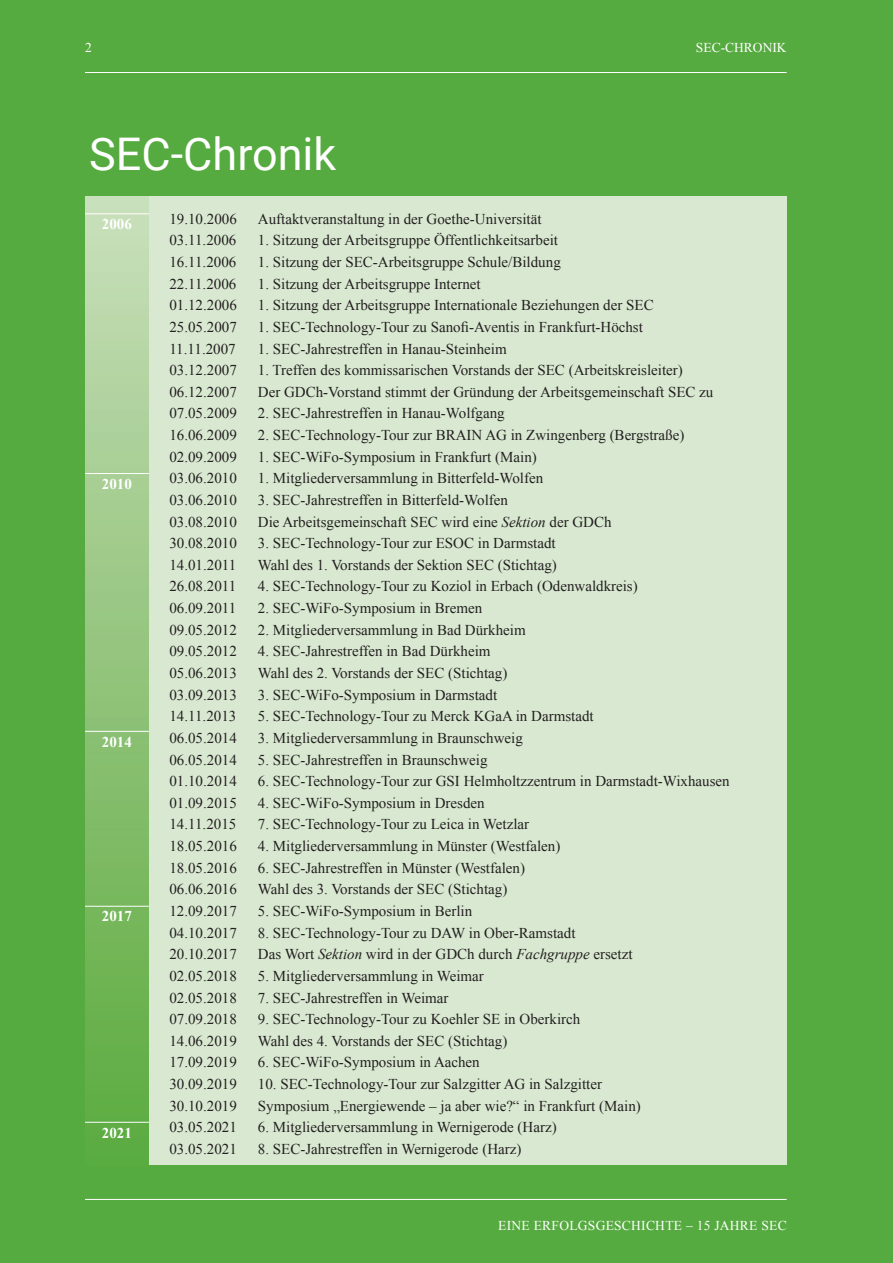
<style>
.page{position:relative;width:893px;height:1263px;background:#56ab40}
.page>*{position:absolute;margin:0;border:0;box-sizing:border-box;transform-origin:0 0}
.t1{font:45px "Roboto";color:#fff}
.t2{font:15px "Times New Roman";color:#231f20}
.t3{font:700 15px "Times New Roman";color:#fff}
.t4{font:13.5px "Times New Roman";letter-spacing:.02em;color:#fff}
.t5{font:13.5px "Times New Roman";color:#fff}
.s1{font-style:italic}
</style>
<div class="page">
<div style="left:85px;top:196px;width:702px;height:969px;background:#d9e9d1"></div>
<div style="left:85px;top:196px;width:64px;height:969px;background:linear-gradient(to bottom,#c9debb,#59aa3c)"></div>
<hr style="left:85px;top:213px;width:64px;height:1px;background:#fff">
<hr style="left:85px;top:473px;width:64px;height:1px;background:#fff">
<hr style="left:85px;top:731px;width:64px;height:1px;background:#fff">
<hr style="left:85px;top:906px;width:64px;height:1px;background:#fff">
<hr style="left:85px;top:1122px;width:64px;height:1px;background:#fff">
<hr style="left:85px;top:1199px;width:702px;height:1px;background:#fff">
<hr style="left:85px;top:72px;width:702px;height:1px;background:#fff">
<p class="t4" style="left:85px;top:38px;width:8px">2</p>
<p class="t5" style="left:696px;top:38px;width:92px">SEC-CHRONIK</p>
<h1 class="t1" style="left:89px;top:123px;width:249px">SEC-Chronik</h1>
<p class="t3" style="left:102px;top:215px;width:31px">2006</p>
<p class="t3" style="left:102px;top:475px;width:31px">2010</p>
<p class="t3" style="left:102px;top:733px;width:31px">2014</p>
<p class="t3" style="left:102px;top:908px;width:31px">2017</p>
<p class="t3" style="left:102px;top:1124px;width:31px">2021</p>
<p class="t2" style="left:169px;top:209px;width:69px">19.10.2006</p>
<p class="t2" style="left:258px;top:209px;width:285px">Auftaktveranstaltung in der Goethe-Universität</p>
<p class="t2" style="left:169px;top:230px;width:68px">03.11.2006</p>
<p class="t2" style="left:258px;top:230px;width:302px">1. Sitzung der Arbeitsgruppe Öffentlichkeitsarbeit</p>
<p class="t2" style="left:169px;top:252px;width:68px">16.11.2006</p>
<p class="t2" style="left:258px;top:252px;width:304px">1. Sitzung der SEC-Arbeitsgruppe Schule/Bildung</p>
<p class="t2" style="left:169px;top:273px;width:68px">22.11.2006</p>
<p class="t2" style="left:258px;top:273px;width:224px">1. Sitzung der Arbeitsgruppe Internet</p>
<p class="t2" style="left:169px;top:295px;width:69px">01.12.2006</p>
<p class="t2" style="left:258px;top:295px;width:397px">1. Sitzung der Arbeitsgruppe Internationale Beziehungen der SEC</p>
<p class="t2" style="left:169px;top:317px;width:69px">25.05.2007</p>
<p class="t2" style="left:258px;top:317px;width:387px">1. SEC-Technology-Tour zu Sanofi-Aventis in Frankfurt-Höchst</p>
<p class="t2" style="left:169px;top:338px;width:68px">11.11.2007</p>
<p class="t2" style="left:258px;top:338px;width:250px">1. SEC-Jahrestreffen in Hanau-Steinheim</p>
<p class="t2" style="left:169px;top:360px;width:69px">03.12.2007</p>
<p class="t2" style="left:258px;top:360px;width:426px">1. Treffen des kommissarischen Vorstands der SEC (Arbeitskreisleiter)</p>
<p class="t2" style="left:169px;top:382px;width:69px">06.12.2007</p>
<p class="t2" style="left:258px;top:382px;width:457px">Der GDCh-Vorstand stimmt der Gründung der Arbeitsgemeinschaft SEC zu</p>
<p class="t2" style="left:169px;top:403px;width:69px">07.05.2009</p>
<p class="t2" style="left:258px;top:403px;width:248px">2. SEC-Jahrestreffen in Hanau-Wolfgang</p>
<p class="t2" style="left:169px;top:425px;width:69px">16.06.2009</p>
<p class="t2" style="left:258px;top:425px;width:428px">2. SEC-Technology-Tour zur BRAIN AG in Zwingenberg (Bergstraße)</p>
<p class="t2" style="left:169px;top:447px;width:69px">02.09.2009</p>
<p class="t2" style="left:258px;top:447px;width:280px">1. SEC-WiFo-Symposium in Frankfurt (Main)</p>
<p class="t2" style="left:169px;top:468px;width:69px">03.06.2010</p>
<p class="t2" style="left:258px;top:468px;width:287px">1. Mitgliederversammlung in Bitterfeld-Wolfen</p>
<p class="t2" style="left:169px;top:490px;width:69px">03.06.2010</p>
<p class="t2" style="left:258px;top:490px;width:252px">3. SEC-Jahrestreffen in Bitterfeld-Wolfen</p>
<p class="t2" style="left:169px;top:511px;width:69px">03.08.2010</p>
<p class="t2" style="left:258px;top:511px;width:355px">Die Arbeitsgemeinschaft SEC wird eine <span class="s1">Sektion</span> der GDCh</p>
<p class="t2" style="left:169px;top:533px;width:69px">30.08.2010</p>
<p class="t2" style="left:258px;top:533px;width:299px">3. SEC-Technology-Tour zur ESOC in Darmstadt</p>
<p class="t2" style="left:169px;top:555px;width:68px">14.01.2011</p>
<p class="t2" style="left:258px;top:555px;width:301px">Wahl des 1. Vorstands der Sektion SEC (Stichtag)</p>
<p class="t2" style="left:169px;top:576px;width:68px">26.08.2011</p>
<p class="t2" style="left:258px;top:576px;width:381px">4. SEC-Technology-Tour zu Koziol in Erbach (Odenwaldkreis)</p>
<p class="t2" style="left:169px;top:598px;width:68px">06.09.2011</p>
<p class="t2" style="left:258px;top:598px;width:226px">2. SEC-WiFo-Symposium in Bremen</p>
<p class="t2" style="left:169px;top:620px;width:69px">09.05.2012</p>
<p class="t2" style="left:258px;top:620px;width:269px">2. Mitgliederversammlung in Bad Dürkheim</p>
<p class="t2" style="left:169px;top:641px;width:69px">09.05.2012</p>
<p class="t2" style="left:258px;top:641px;width:234px">4. SEC-Jahrestreffen in Bad Dürkheim</p>
<p class="t2" style="left:169px;top:663px;width:69px">05.06.2013</p>
<p class="t2" style="left:258px;top:663px;width:251px">Wahl des 2. Vorstands der SEC (Stichtag)</p>
<p class="t2" style="left:169px;top:684px;width:69px">03.09.2013</p>
<p class="t2" style="left:258px;top:684px;width:241px">3. SEC-WiFo-Symposium in Darmstadt</p>
<p class="t2" style="left:169px;top:706px;width:68px">14.11.2013</p>
<p class="t2" style="left:258px;top:706px;width:337px">5. SEC-Technology-Tour zu Merck KGaA in Darmstadt</p>
<p class="t2" style="left:169px;top:728px;width:69px">06.05.2014</p>
<p class="t2" style="left:258px;top:728px;width:266px">3. Mitgliederversammlung in Braunschweig</p>
<p class="t2" style="left:169px;top:749px;width:69px">06.05.2014</p>
<p class="t2" style="left:258px;top:749px;width:231px">5. SEC-Jahrestreffen in Braunschweig</p>
<p class="t2" style="left:169px;top:771px;width:69px">01.10.2014</p>
<p class="t2" style="left:258px;top:771px;width:473px">6. SEC-Technology-Tour zur GSI Helmholtzzentrum in Darmstadt-Wixhausen</p>
<p class="t2" style="left:169px;top:793px;width:69px">01.09.2015</p>
<p class="t2" style="left:258px;top:793px;width:228px">4. SEC-WiFo-Symposium in Dresden</p>
<p class="t2" style="left:169px;top:814px;width:68px">14.11.2015</p>
<p class="t2" style="left:258px;top:814px;width:273px">7. SEC-Technology-Tour zu Leica in Wetzlar</p>
<p class="t2" style="left:169px;top:836px;width:69px">18.05.2016</p>
<p class="t2" style="left:258px;top:836px;width:304px">4. Mitgliederversammlung in Münster (Westfalen)</p>
<p class="t2" style="left:169px;top:858px;width:69px">18.05.2016</p>
<p class="t2" style="left:258px;top:858px;width:269px">6. SEC-Jahrestreffen in Münster (Westfalen)</p>
<p class="t2" style="left:169px;top:879px;width:69px">06.06.2016</p>
<p class="t2" style="left:258px;top:879px;width:251px">Wahl des 3. Vorstands der SEC (Stichtag)</p>
<p class="t2" style="left:169px;top:901px;width:69px">12.09.2017</p>
<p class="t2" style="left:258px;top:901px;width:216px">5. SEC-WiFo-Symposium in Berlin</p>
<p class="t2" style="left:169px;top:922px;width:69px">04.10.2017</p>
<p class="t2" style="left:258px;top:922px;width:319px">8. SEC-Technology-Tour zu DAW in Ober-Ramstadt</p>
<p class="t2" style="left:169px;top:944px;width:69px">20.10.2017</p>
<p class="t2" style="left:258px;top:944px;width:376px">Das Wort <span class="s1">Sektion</span> wird in der GDCh durch <span class="s1">Fachgruppe</span> ersetzt</p>
<p class="t2" style="left:169px;top:966px;width:69px">02.05.2018</p>
<p class="t2" style="left:258px;top:966px;width:227px">5. Mitgliederversammlung in Weimar</p>
<p class="t2" style="left:169px;top:987px;width:69px">02.05.2018</p>
<p class="t2" style="left:258px;top:987px;width:192px">7. SEC-Jahrestreffen in Weimar</p>
<p class="t2" style="left:169px;top:1009px;width:69px">07.09.2018</p>
<p class="t2" style="left:258px;top:1009px;width:324px">9. SEC-Technology-Tour zu Koehler SE in Oberkirch</p>
<p class="t2" style="left:169px;top:1031px;width:69px">14.06.2019</p>
<p class="t2" style="left:258px;top:1031px;width:251px">Wahl des 4. Vorstands der SEC (Stichtag)</p>
<p class="t2" style="left:169px;top:1052px;width:69px">17.09.2019</p>
<p class="t2" style="left:258px;top:1052px;width:223px">6. SEC-WiFo-Symposium in Aachen</p>
<p class="t2" style="left:169px;top:1074px;width:69px">30.09.2019</p>
<p class="t2" style="left:258px;top:1074px;width:346px">10. SEC-Technology-Tour zur Salzgitter AG in Salzgitter</p>
<p class="t2" style="left:169px;top:1095px;width:69px">30.10.2019</p>
<p class="t2" style="left:258px;top:1095px;width:384px">Symposium „Energiewende – ja aber wie?“ in Frankfurt (Main)</p>
<p class="t2" style="left:169px;top:1117px;width:69px">03.05.2021</p>
<p class="t2" style="left:258px;top:1117px;width:300px">6. Mitgliederversammlung in Wernigerode (Harz)</p>
<p class="t2" style="left:169px;top:1139px;width:69px">03.05.2021</p>
<p class="t2" style="left:258px;top:1139px;width:265px">8. SEC-Jahrestreffen in Wernigerode (Harz)</p>
<p class="t4" style="left:498px;top:1216px;width:290px">EINE ERFOLGSGESCHICHTE – 15 JAHRE SEC</p>
</div>
